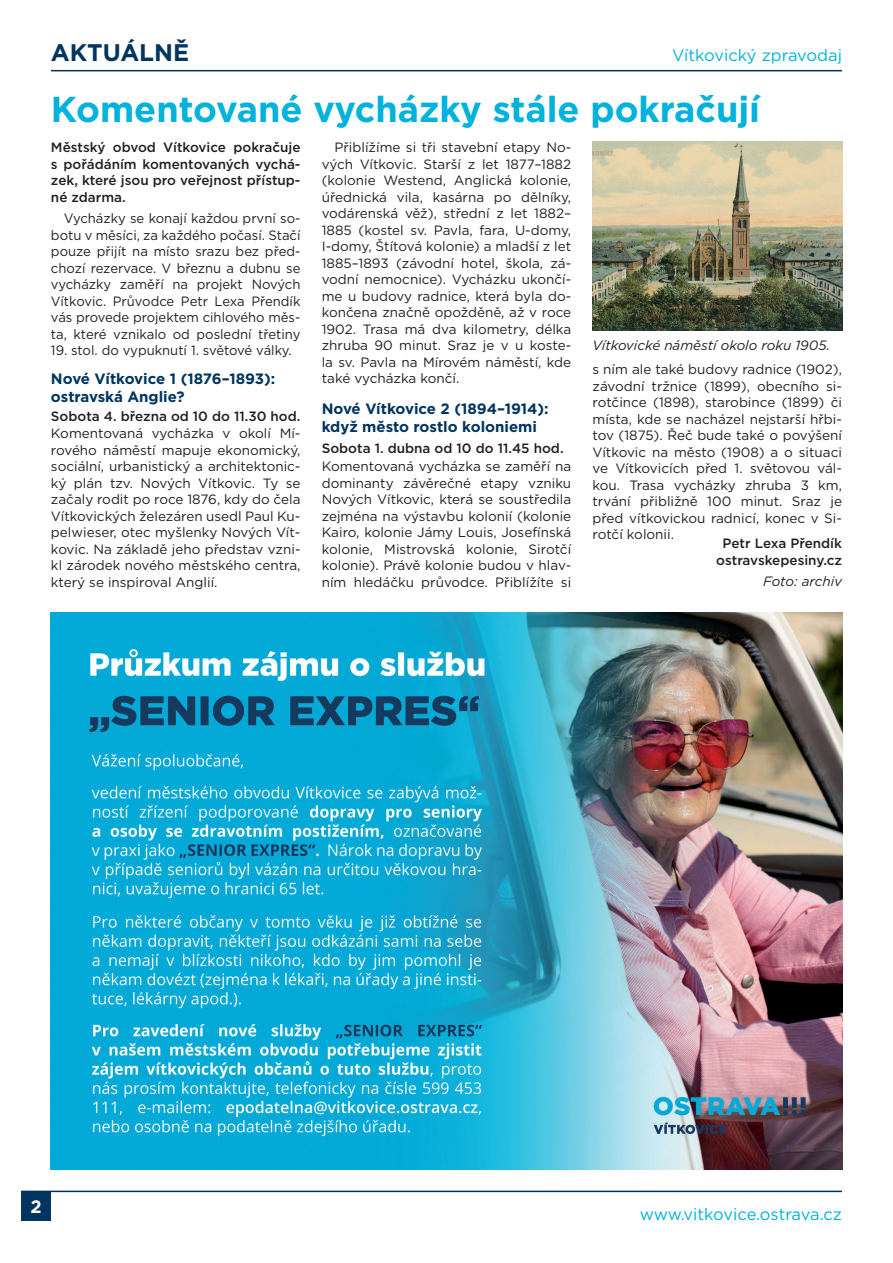
<style>
.page{position:relative;width:893px;height:1263px;background:#fff}
.page>*{position:absolute;margin:0;border:0;box-sizing:border-box;transform-origin:0 0}
.t1{font:700 36px "Gotham";color:#00b2dc}
.t2{font:700 24px "Gotham";color:#003560}
.t3{font:700 18px "Gotham";color:#fff}
.t4{font:16.5px "Gotham";color:#00b2dc}
.t5{font:700 15px/18px "Gotham";color:#003560}
.t6{font:13.5px/16.5px "Gotham";color:#231f20;text-align:justify}
.t7{font:500 13.5px/16.5px "Gotham";color:#231f20;text-align:justify}
.t8{font:italic 13.5px "Gotham";color:#231f20}
</style>
<div class="page">
<hr style="left:51px;top:70px;width:791px;height:1px;background:#003560">
<hr style="left:21px;top:1191px;width:821px;height:1px;background:#003560">
<div style="left:21px;top:1191px;width:30px;height:29px;background:#003560"></div>
<img style="left:51px;top:612px;width:791px;height:557px">
<img style="left:592px;top:141px;width:250px;height:190px">
<h2 class="t2" style="left:51px;top:44px;width:140px">AKTUÁLNĚ</h2>
<p class="t4" style="left:672px;top:49px;width:171px">Vítkovický zpravodaj</p>
<h1 class="t1" style="left:51px;top:97px;width:711px">Komentované vycházky stále pokračují</h1>
<p class="t7" style="left:51px;top:140px;width:251px">Městský obvod Vítkovice pokračuje s pořádáním komentovaných vychá&shy;zek, které jsou pro veřejnost přístup&shy;né zdarma.</p>
<p class="t6" style="left:51px;top:211px;width:251px;text-indent:13px">Vycházky se konají každou první so&shy;botu v měsíci, za každého počasí. Stačí pouze přijít na místo srazu bez před&shy;chozí rezervace. V březnu a dubnu se vycházky zaměří na projekt No vých Vítkovic. Průvodce Petr Lexa Přen dík vás provede projektem cihlového měs&shy;ta, které vznikalo od poslední třetiny</p>
<p class="t6" style="left:51px;top:343px;width:242px">19. stol. do vypuknutí 1. světové války.</p>
<p class="t5" style="left:51px;top:371px;width:226px">Nové Vítkovice 1 (1876–1893): ostravská Anglie?</p>
<p class="t7" style="left:51px;top:409px;width:251px">Sobota 4. března od 10 do 11.30 hod.</p>
<p class="t6" style="left:51px;top:426px;width:251px">Komentovaná vycházka v okolí Mí&shy;rového náměstí mapuje ekonomický, sociální, urbanistický a architektonic&shy;ký plán tzv. Nových Vítkovic. Ty se začaly rodit po roce 1876, kdy do čela Vítkovických železáren usedl Paul Ku&shy;pelwieser, otec myšlenky Nových Vít&shy;kovic. Na základě jeho představ vzni&shy;kl zárodek nového městského centra, který se inspiroval Anglií.</p>
<p class="t6" style="left:322px;top:140px;width:251px;text-indent:13px">Přiblížíme si tři stavební etapy No&shy;vých Vítkovic. Starší z let 1877–1882 (ko lonie Westend, Anglická kolonie, úřednická vila, kasárna po dělníky, vo dárenská věž), střední z let 1882– 1885 (kostel sv. Pavla, fara, U-domy, I-domy, Štítová kolonie) a mladší z let 1885–1893 (závodní hotel, škola, zá&shy;vodní nemocnice). Vycházku ukončí&shy;me u budovy radnice, která byla do&shy;končena značně opožděně, až v roce 1902. Trasa má dva kilometry, délka zhruba 90 minut. Sraz je v u koste&shy;la sv. Pavla na Mírovém náměstí, kde také vycházka končí.</p>
<p class="t5" style="left:322px;top:401px;width:228px">Nové Vítkovice 2 (1894–1914): když město rostlo koloniemi</p>
<p class="t7" style="left:322px;top:441px;width:243px">Sobota 1. dubna od 10 do 11.45 hod.</p>
<p class="t6" style="left:322px;top:459px;width:251px">Komentovaná vycházka se zaměří na dominanty závěrečné etapy vzniku Nových Vítkovic, která se soustředila zejména na výstavbu kolonií (kolonie Kairo, kolonie Jámy Louis, Josefínská kolonie, Mistrovská kolonie, Sirotčí kolonie). Právě kolonie budou v hlav&shy;ním hledáčku průvodce. Přiblížíte si</p>
<p class="t8" style="left:592px;top:340px;width:239px">Vítkovické náměstí okolo roku 1905.</p>
<p class="t6" style="left:592px;top:362px;width:251px">s ním ale také budovy radnice (1902), závodní tržnice (1899), obecního si&shy;rotčince (1898), starobince (1899) či místa, kde se nacházel nejstarší hřbi&shy;tov (1875). Řeč bude také o povýšení Vítkovic na město (1908) a o situaci ve Vítkovicích před 1. světovou vál&shy;kou. Trasa vycházky zhruba 3 km, trvá ní přibližně 100 minut. Sraz je před vítkovickou radnicí, konec v Si&shy;rotčí kolonii.</p>
<p class="t7" style="left:716px;top:536px;width:127px;text-align:center">Petr Lexa Přendík ostravskepesiny.cz</p>
<p class="t8" style="left:763px;top:576px;width:80px">Foto: archiv</p>
<h3 class="t3" style="left:30px;top:1200px;width:13px">2</h3>
<p class="t4" style="left:640px;top:1208px;width:204px">www.vitkovice.ostrava.cz</p>
</div>
